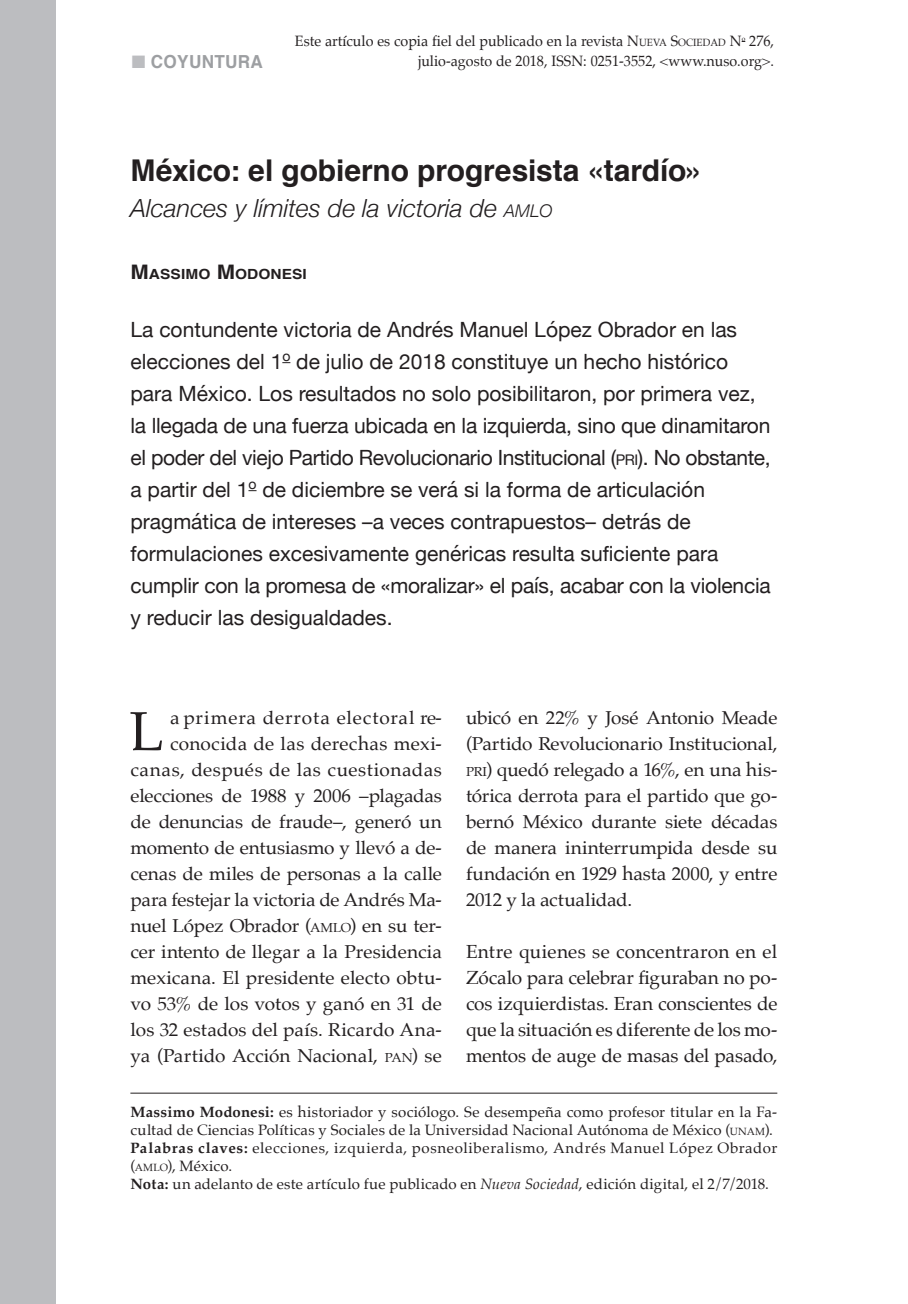
<style>
.page{position:relative;width:908px;height:1304px;background:#fff}
.page>*{position:absolute;margin:0;border:0;box-sizing:border-box;transform-origin:0 0}
.t1{font:55.2px "Palatino";color:#231f20}
.t2{font:700 30px "Helvetica";letter-spacing:-.005em;color:#231f20}
.t3{font:italic 300 25px "Helvetica Neue";color:#231f20}
.t4{font:21px/32px "Helvetica Neue";color:#231f20}
.t5{font:19px/26px "Palatino";letter-spacing:-.015em;color:#231f20;text-align:justify}
.t6{font:18.6px/26px "Palatino";letter-spacing:-.005em;color:#231f20;text-align:right}
.t7{font:700 18px "Helvetica";letter-spacing:.02em;color:#9d9fa2;scale:.95 1}
.t8{font:15px/18px "Palatino";letter-spacing:.01em;color:#231f20}
.t9{font:15px/20px "Palatino";letter-spacing:.01em;color:#231f20;text-align:right;scale:.95 1}
.t10{font:700 14px "Helvetica";letter-spacing:.005em;color:#231f20;scale:1.1 1}
.s1{color:#bcbdc0}
.s2{font-style:inherit}
.s3{font-size:10.4px}
.s4{font-size:17.6px}
.s5{font-size:20px}
.s6{font-size:14.6px}
.s7{font-size:13px}
.s8{font-weight:700}
.s9{font-style:italic}
</style>
<div class="page">
<hr style="left:130px;top:1093px;width:647px;height:1px;background:#231f20">
<div style="left:0;top:0;width:56px;height:1304px;background:#bcbdc0"></div>
<p class="t7" style="left:132px;top:47px;width:139px"><span class="s1">■</span> COYUNTURA</p>
<p class="t9" style="left:295px;top:31px;width:505px">Este artículo es copia fiel del publicado en la revista <span class="s2">N</span><span class="s3">UEVA</span> <span class="s2">S</span><span class="s3">OCIEDAD</span> N<sup>o</sup> 276, julio-agosto de 2018, ISSN: 0251-3552, &lt;www.nuso.org&gt;.</p>
<h2 class="t2" style="left:130px;top:146px;width:574px">México: el gobierno progresista «tardío»</h2>
<h3 class="t3" style="left:130px;top:189px;width:423px">Alcances y límites de la victoria de <span class="s4">AMLO</span></h3>
<p class="t10" style="left:130px;top:263px;width:162px"><span class="s5">M</span>ASSIMO <span class="s5">M</span>ODONESI</p>
<p class="t4" style="left:130px;top:315px;width:641px">La contundente victoria de Andrés Manuel López Obrador en las elecciones del 1<sup>o</sup> de julio de 2018 constituye un hecho histórico para México. Los resultados no solo posibilitaron, por primera vez, la llegada de una fuerza ubicada en la izquierda, sino que dinamitaron el poder del viejo Partido Revolucionario Institucional (<span class="s6">pri</span>). No obstante, a partir del 1<sup>o</sup> de diciembre se verá si la forma de articulación pragmática de intereses –a veces contrapuestos– detrás de formulaciones excesivamente genéricas resulta suficiente para cumplir con la promesa de «moralizar» el país, acabar con la violencia y reducir las desigualdades.</p>
<p class="t6" style="left:130px;top:705px;width:313px">a primera derrota electoral re&shy;conocida de las derechas mexi&shy;canas, después de las cuestionadas elecciones de 1988 y 2006 –plagadas de denuncias de fraude–, generó un momento de entusiasmo y llevó a de&shy;cenas de miles de personas a la calle para festejar la victoria de Andrés Ma&shy;nuel López Obrador (<span class="s7">AMLO</span>) en su ter&shy;cer intento de llegar a la Presidencia mexicana. El presidente electo obtu&shy;vo 53% de los votos y ganó en 31 de los 32 estados del país. Ricardo Ana&shy;ya (Partido Acción Nacional, <span class="s7">PAN</span>) se</p>
<p class="t6" style="left:466px;top:705px;width:313px;text-align:justify">ubicó en 22% y José Antonio Meade (Partido Revolucionario Institucional, <span class="s7">PRI</span>) quedó relegado a 16%, en una his&shy;tórica derrota para el partido que go&shy;bernó México durante siete décadas de manera ininterrumpida desde su fundación en 1929 hasta 2000, y entre 2012 y la actualidad.</p>
<h1 class="t1" style="left:129px;top:686px;width:36px">L</h1>
<p class="t5" style="left:466px;top:939px;width:313px">Entre quienes se concentraron en el Zócalo para celebrar figuraban no po&shy;cos izquierdistas. Eran conscientes de que la situación es diferente de los mo&shy;mentos de auge de masas del pasado,</p>
<p class="t8" style="left:130px;top:1103px;width:648px"><span class="s8">Massimo Modonesi:</span> es historiador y sociólogo. Se desempeña como profesor titular en la Fa&shy;cultad de Ciencias Políticas y Sociales de la Universidad Nacional Autónoma de México (<span class="s3">UNAM</span>).<br><span class="s8">Palabras claves:</span> elecciones, izquierda, posneoliberalismo, Andrés Manuel López Obrador (<span class="s3">AMLO</span>), México.<br><span class="s8">Nota:</span> un adelanto de este artículo fue publicado en <span class="s9">Nueva Sociedad</span>, edición digital, el 2/7/2018.</p>
</div>
